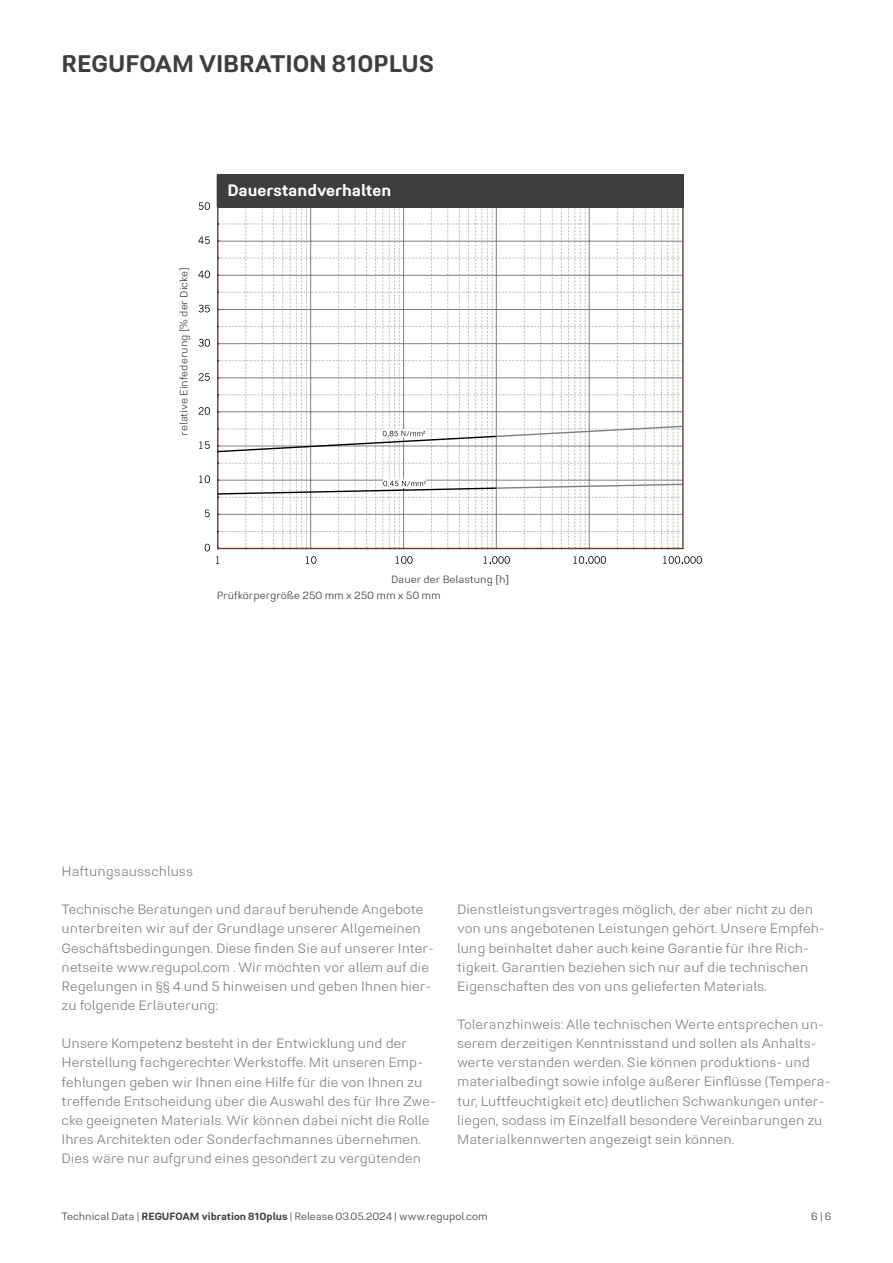
<style>
.page{position:relative;width:893px;height:1263px;background:#fff}
.page>*{position:absolute;margin:0;border:0;box-sizing:border-box;transform-origin:0 0}
.t1{font:700 24px "Midpoint Pro";color:#3e3e3f}
.t2{font:700 16.5px "Midpoint Pro";color:#fff}
.t3{font:300 13.5px/19.2px "Midpoint Pro";color:#808285}
.t4{font:300 10.5px "Midpoint Pro";color:#3e3e3f}
.s1{font-weight:400}
.s2{font-weight:700}
</style>
<div class="page">
<svg style="left:216px;top:556px;width:3px;height:8px"></svg>
<svg style="left:306px;top:556px;width:10px;height:8px"></svg>
<svg style="left:396px;top:556px;width:17px;height:8px"></svg>
<svg style="left:484px;top:556px;width:26px;height:8px"></svg>
<svg style="left:573px;top:556px;width:33px;height:8px"></svg>
<svg style="left:663px;top:556px;width:39px;height:8px"></svg>
<svg style="left:205px;top:544px;width:5px;height:7px"></svg>
<svg style="left:205px;top:510px;width:5px;height:7px"></svg>
<svg style="left:199px;top:475px;width:11px;height:8px"></svg>
<svg style="left:199px;top:441px;width:11px;height:8px"></svg>
<svg style="left:199px;top:407px;width:11px;height:8px"></svg>
<svg style="left:199px;top:373px;width:11px;height:8px"></svg>
<svg style="left:199px;top:339px;width:11px;height:8px"></svg>
<svg style="left:199px;top:305px;width:11px;height:7px"></svg>
<svg style="left:198px;top:271px;width:12px;height:7px"></svg>
<svg style="left:198px;top:237px;width:12px;height:7px"></svg>
<svg style="left:199px;top:202px;width:11px;height:8px"></svg>
<hr style="left:217px;top:207px;width:1px;height:341px;background:#6e3b30">
<svg style="left:218px;top:208px;width:465px;height:341px"></svg>
<hr style="left:682px;top:204px;width:2px;height:344px;background:#6e3b30">
<div style="left:217px;top:175px;width:466px;height:33px;background:#3e3e3f"></div>
<h1 class="t1" style="left:62px;top:49px;width:374px">REGUFOAM VIBRATION 810PLUS</h1>
<p class="t4" style="left:177px;top:436px;width:170px;rotate:-90deg">relative Einfederung [% der Dicke]</p>
<p class="t2" style="left:227px;top:180px;width:165px">Dauerstandverhalten</p>
<p class="t4" style="left:391px;top:573px;width:119px">Dauer der Belastung <span class="s1">[</span>h<span class="s1">]</span></p>
<p class="t4" style="left:217px;top:589px;width:225px">Prüfkörpergröße 250 mm x 250 mm x 50 mm</p>
<p class="t3" style="left:62px;top:862px;width:133px">Haftungsausschluss</p>
<p class="t3" style="left:62px;top:900px;width:374px">Technische Beratungen und darauf beruhende Angebote unterbreiten wir auf der Grundlage unserer Allgemeinen Geschäftsbedingungen. Diese finden Sie auf unserer Inter&shy;netseite www.regupol.com . Wir möchten vor allem auf die Regelungen in §§ 4 und 5 hinweisen und geben Ihnen hier&shy;zu folgende Erläuterung:</p>
<p class="t3" style="left:62px;top:1034px;width:376px">Unsere Kompetenz besteht in der Entwicklung und der Herstellung fachgerechter Werkstoffe. Mit unseren Emp&shy;fehlungen geben wir Ihnen eine Hilfe für die von Ihnen zu treffende Entscheidung über die Auswahl des für Ihre Zwe&shy;cke geeigneten Materials. Wir können dabei nicht die Rolle Ihres Architekten oder Sonderfachmannes übernehmen.<br>Dies wäre nur aufgrund eines gesondert zu vergütenden</p>
<p class="t3" style="left:457px;top:900px;width:369px">Dienstleistungsvertrages möglich, der aber nicht zu den von uns angebotenen Leistungen gehört. Unsere Empfeh&shy;lung beinhaltet daher auch keine Garantie für ihre Rich&shy;tigkeit. Garantien beziehen sich nur auf die technischen Eigenschaften des von uns gelieferten Materials.</p>
<p class="t3" style="left:457px;top:1015px;width:375px">Toleranzhinweis: Alle technischen Werte entsprechen un&shy;serem derzeitigen Kenntnisstand und sollen als Anhalts&shy;werte verstanden werden. Sie können produktions- und materialbedingt sowie infolge äußerer Einflüsse (Tempera&shy;tur, Luftfeuchtigkeit etc) deutlichen Schwankungen unter&shy;liegen, sodass im Einzelfall besondere Vereinbarungen zu Materialkennwerten angezeigt sein können.</p>
<p class="t4" style="left:62px;top:1210px;width:427px">Technical Data | <span class="s2">REGUFOAM vibration 810plus</span> | Release 03.05.2024 | www.regupol.com</p>
<p class="t4" style="left:811px;top:1210px;width:22px">6 | 6</p>
</div>
